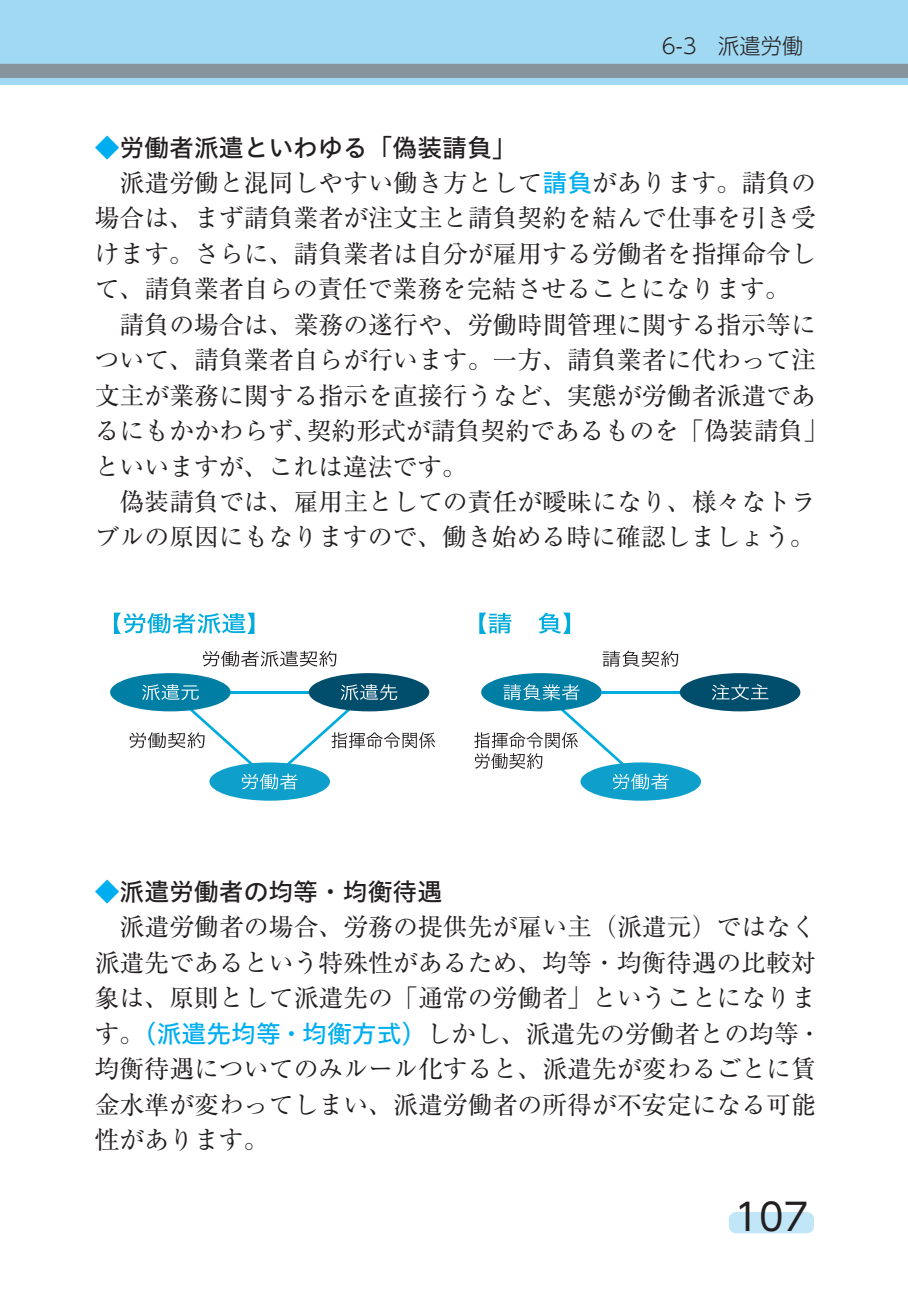
<style>
.page{position:relative;width:908px;height:1290px;background:#fff}
.page>*{position:absolute;margin:0;border:0;box-sizing:border-box;transform-origin:0 0}
.t1{font:37.25px "UD Shin Go Pr 6 N";color:#231f20}
.t2{font:24.75px/35.5px "Ryumin Pro";color:#231f20}
.t3{font:24.75px "Hiragino UD Sans Std W5";color:#231f20}
.t4{font:300 21.25px "UD Shin M Go Pro";color:#231f20}
.s1{color:#00aeef}
.s2{font-family:"Hiragino UD Sans Std W5";color:#00aeef}
</style>
<div class="page">
<div style="left:0;top:0;width:907px;height:85px;background:#a2d9f2"></div>
<div style="left:0;top:64px;width:907px;height:14px;background:#86949c"></div>
<div style="left:728px;top:1212px;width:85px;height:21px;background:#c1e6f8;border-radius:7px"></div>
<svg style="left:203px;top:651px;width:133px;height:16px"></svg>
<svg style="left:110px;top:673px;width:325px;height:128px"></svg>
<svg style="left:602px;top:650px;width:76px;height:17px"></svg>
<svg style="left:474px;top:673px;width:326px;height:128px"></svg>
<svg style="left:114px;top:613px;width:140px;height:21px"></svg>
<svg style="left:479px;top:613px;width:32px;height:21px"></svg>
<svg style="left:538px;top:613px;width:32px;height:21px"></svg>
<p class="t4" style="left:661px;top:29px;width:143px">6-3　派遣労働</p>
<p class="t3" style="left:95px;top:128px;width:423px"><span class="s1">◆</span>労働者派遣といわゆる「偽装請負」</p>
<p class="t2" style="left:95px;top:163px;width:734px">　派遣労働と混同しやすい働き方として<span class="s2">請負</span>があります。請負の場合は、まず請負業者が注文主と請負契約を結んで仕事を引き受けます。さらに、請負業者は自分が雇用する労働者を指揮命令して、請負業者自らの責任で業務を完結させることになります。<br>　請負の場合は、業務の遂行や、労働時間管理に関する指示等について、請負業者自らが行います。一方、請負業者に代わって注文主が業務に関する指示を直接行うなど、実態が労働者派遣であるにもかかわらず、契約形式が請負契約であるものを「偽装請負」といいますが、これは違法です。<br>　偽装請負では、雇用主としての責任が曖昧になり、様々なトラブルの原因にもなりますので、働き始める時に確認しましょう。</p>
<p class="t3" style="left:95px;top:873px;width:349px"><span class="s1">◆</span>派遣労働者の均等・均衡待遇</p>
<p class="t2" style="left:95px;top:907px;width:728px">　派遣労働者の場合、労務の提供先が雇い主（派遣元）ではなく派遣先であるという特殊性があるため、均等・均衡待遇の比較対象は、原則として派遣先の「通常の労働者」ということになります。<span class="s2">（派遣先均等・均衡方式）</span>しかし、派遣先の労働者との均等・均衡待遇についてのみルール化すると、派遣先が変わるごとに賃金水準が変わってしまい、派遣労働者の所得が不安定になる可能性があります。</p>
<h1 class="t1" style="left:734px;top:1186px;width:75px">107</h1>
</div>
